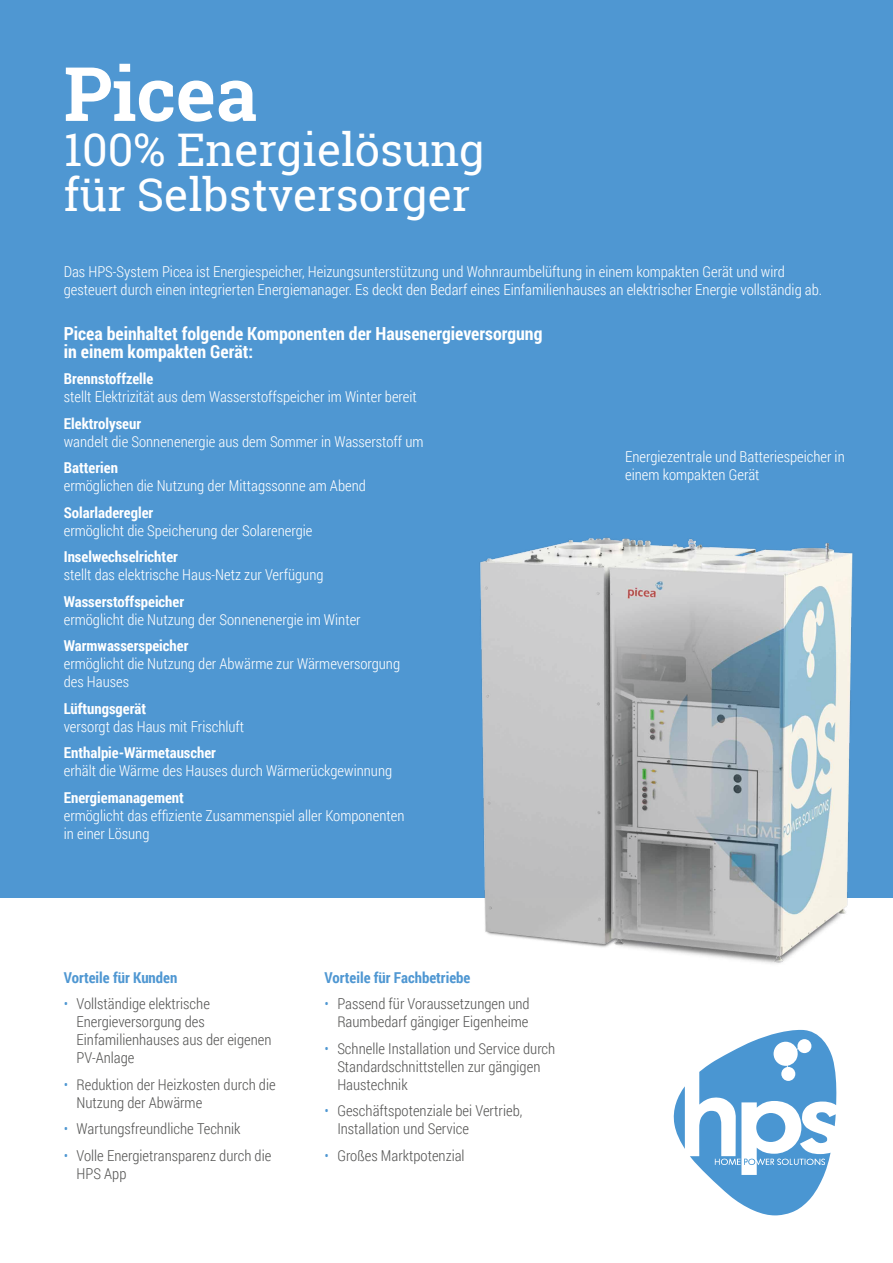
<style>
.page{position:relative;width:893px;height:1263px;background:#fff}
.page>*{position:absolute;margin:0;border:0;box-sizing:border-box;transform-origin:0 0}
.t1{font:700 75px "Roboto Slab";color:#fff}
.t2{font:45px/45px "Roboto Slab";color:#fff}
.t3{font:700 18px/18px "Roboto Condensed";color:#fff}
.t4{font:300 15px/18px "Roboto Condensed";color:#fff}
.t5{font:300 15px/18px "Roboto Condensed";color:#575756}
.t6{font:700 15px "Roboto Condensed";color:#fff}
.t7{font:700 15px "Roboto Condensed";color:#4f97d2}
.s1{color:#4f97d2}
</style>
<div class="page">
<div style="left:0;top:0;width:893px;height:898px;background:#4f97d2"></div>
<svg style="left:674px;top:1030px;width:162px;height:185px"></svg>
<img style="left:479px;top:537px;width:374px;height:427px">
<h1 class="t1" style="left:64px;top:42px;width:195px">Picea</h1>
<h2 class="t2" style="left:64px;top:127px;width:422px">100% Energielösung für Selbstversorger</h2>
<p class="t4" style="left:64px;top:262px;width:760px">Das HPS-System Picea ist Energiespeicher, Heizungsunterstützung und Wohnraumbelüftung in einem kompakten Gerät und wird gesteuert durch einen integrierten Energiemanager. Es deckt den Bedarf eines Einfamilienhauses an elektrischer Energie vollständig ab.</p>
<p class="t3" style="left:64px;top:324px;width:480px">Picea beinhaltet folgende Komponenten der Hausenergieversorgung in einem kompakten Gerät:</p>
<p class="t6" style="left:64px;top:368px;width:91px">Brennstoffzelle</p>
<p class="t4" style="left:64px;top:387px;width:355px">stellt Elektrizität aus dem Wasserstoffspeicher im Winter bereit</p>
<p class="t6" style="left:64px;top:413px;width:79px">Elektrolyseur</p>
<p class="t4" style="left:64px;top:432px;width:361px">wandelt die Sonnenenergie aus dem Sommer in Wasserstoff um</p>
<p class="t6" style="left:64px;top:457px;width:56px">Batterien</p>
<p class="t4" style="left:64px;top:476px;width:304px">ermöglichen die Nutzung der Mittagssonne am Abend</p>
<p class="t6" style="left:64px;top:502px;width:91px">Solarladeregler</p>
<p class="t4" style="left:64px;top:521px;width:250px">ermöglicht die Speicherung der Solarenergie</p>
<p class="t6" style="left:64px;top:546px;width:116px">Inselwechselrichter</p>
<p class="t4" style="left:64px;top:565px;width:261px">stellt das elektrische Haus-Netz zur Verfügung</p>
<p class="t6" style="left:64px;top:591px;width:122px">Wasserstoffspeicher</p>
<p class="t4" style="left:64px;top:610px;width:298px">ermöglicht die Nutzung der Sonnenenergie im Winter</p>
<p class="t6" style="left:64px;top:635px;width:126px">Warmwasserspeicher</p>
<p class="t4" style="left:64px;top:654px;width:338px">ermöglicht die Nutzung der Abwärme zur Wärmeversorgung des Hauses</p>
<p class="t6" style="left:64px;top:698px;width:84px">Lüftungsgerät</p>
<p class="t4" style="left:64px;top:717px;width:182px">versorgt das Haus mit Frischluft</p>
<p class="t6" style="left:64px;top:742px;width:154px">Enthalpie-Wärmetauscher</p>
<p class="t4" style="left:64px;top:761px;width:330px">erhält die Wärme des Hauses durch Wärmerückgewinnung</p>
<p class="t6" style="left:64px;top:787px;width:122px">Energiemanagement</p>
<p class="t4" style="left:64px;top:806px;width:342px">ermöglicht das effiziente Zusammenspiel aller Komponenten in einer Lösung</p>
<p class="t4" style="left:625px;top:447px;width:221px">Energiezentrale und Batteriespeicher in einem kompakten Gerät</p>
<p class="t7" style="left:64px;top:967px;width:115px">Vorteile für Kunden</p>
<p class="t5" style="left:77px;top:994px;width:196px;text-indent:-13px"><span class="s1">•</span> Vollständige elektrische<br>Energieversorgung des<br>Einfamilienhauses aus der eigenen<br>PV-Anlage</p>
<p class="t5" style="left:77px;top:1075px;width:201px;text-indent:-13px"><span class="s1">•</span> Reduktion der Heizkosten durch die<br>Nutzung der Abwärme</p>
<p class="t5" style="left:64px;top:1119px;width:178px"><span class="s1">•</span> Wartungsfreundliche Technik</p>
<p class="t5" style="left:77px;top:1146px;width:196px;text-indent:-13px"><span class="s1">•</span> Volle Energietransparenz durch die<br>HPS App</p>
<p class="t7" style="left:325px;top:967px;width:147px">Vorteile für Fachbetriebe</p>
<p class="t5" style="left:325px;top:994px;width:207px;text-align:right"><span class="s1">•</span> Passend für Voraussetzungen und<br>Raumbedarf gängiger Eigenheime</p>
<p class="t5" style="left:337px;top:1039px;width:219px;text-indent:-13px"><span class="s1">•</span> Schnelle Installation und Service durch<br>Standardschnittstellen zur gängigen<br>Haustechnik</p>
<p class="t5" style="left:337px;top:1101px;width:186px;text-indent:-13px"><span class="s1">•</span> Geschäftspotenziale bei Vertrieb,<br>Installation und Service</p>
<p class="t5" style="left:325px;top:1146px;width:142px"><span class="s1">•</span> Großes Marktpotenzial</p>
</div>
